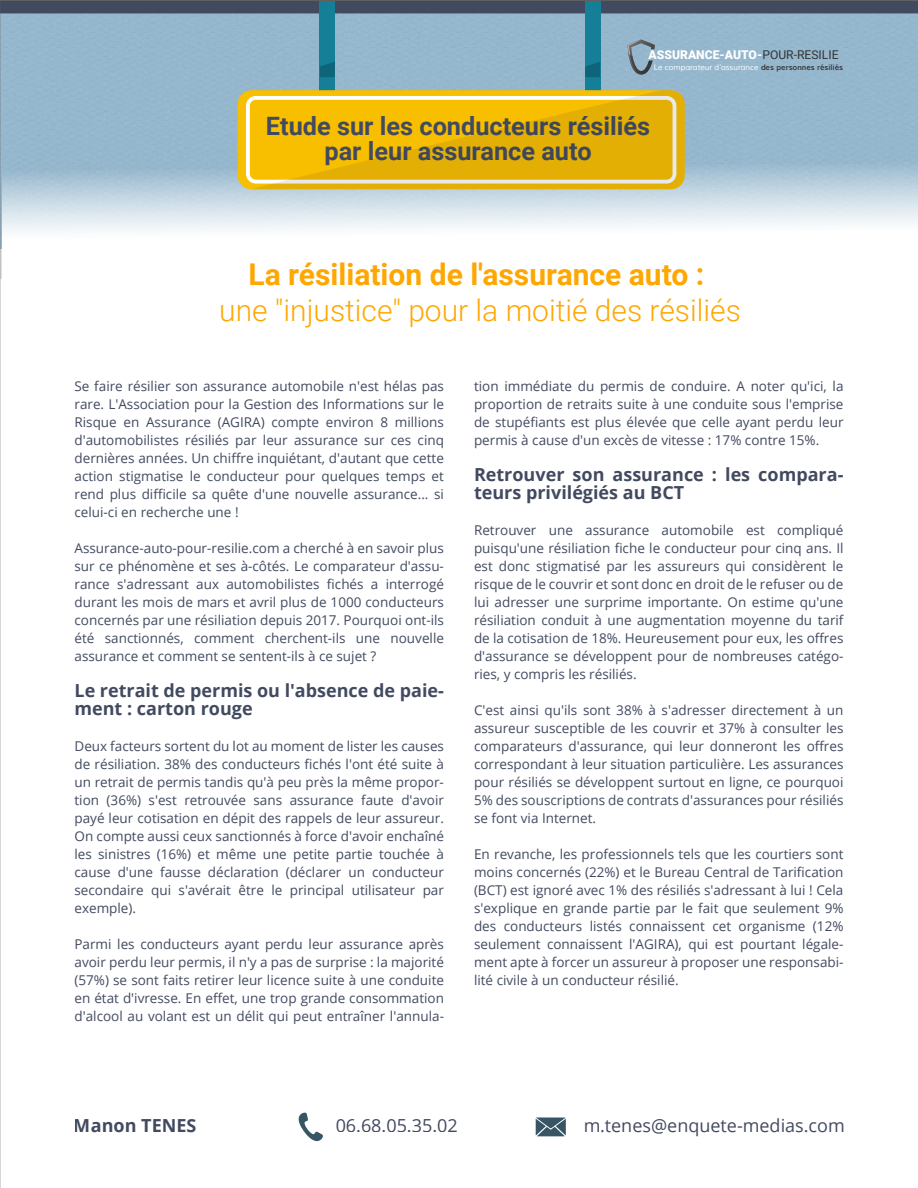
<style>
.page{position:relative;width:918px;height:1188px;background:#fff}
.page>*{position:absolute;margin:0;border:0;box-sizing:border-box;transform-origin:0 0}
.t1{font:300 30px "Roboto";color:#fea702}
.t2{font:700 30px "Roboto";color:#fea702}
.t3{font:700 25.35px/25.3px "Roboto";color:#424a60;text-align:center}
.t4{font:700 18px/18px "Open Sans";color:#424a60}
.t5{font:18px "Open Sans";color:#424a60}
.t6{font:13.5px/18px "Open Sans";color:#424a60;text-align:justify}
.t7{font:900 12.15px "Roboto";color:#fff}
.t8{font:7.8px "Muli";color:#fff}
.s1{font-weight:400;color:#333}
.s2{font-weight:700;color:#333}
</style>
<div class="page">
<svg style="left:299px;top:1113px;width:24px;height:28px"></svg>
<div style="left:0;top:0;width:918px;height:249px;background:#95b7cd"></div>
<svg style="left:2px;top:130px;width:915px;height:119px"></svg>
<svg style="left:628px;top:39px;width:27px;height:36px"></svg>
<div style="left:0;top:0;width:918px;height:13px;background:#424a60"></div>
<div style="left:320px;top:0;width:15px;height:92px;background:#157f98"></div>
<div style="left:585px;top:0;width:15px;height:92px;background:#157f98"></div>
<svg style="left:320px;top:62px;width:15px;height:15px"></svg>
<svg style="left:585px;top:62px;width:15px;height:15px"></svg>
<svg style="left:251px;top:90px;width:434px;height:99px;background:#edbb17"></svg>
<svg style="left:536px;top:1118px;width:30px;height:18px"></svg>
<hr style="left:917px;top:0;width:1px;height:1188px;background:#606060">
<hr style="left:0;top:0;width:918px;height:1px;background:#606060">
<p class="t7" style="left:649px;top:47px;width:191px">ASSURANCE-AUTO-<span class="s1">POUR-RESILIE</span></p>
<p class="t8" style="left:654px;top:62px;width:191px">Le comparateur d’assurance <span class="s2">des personnes résiliés</span></p>
<h2 class="t3" style="left:266px;top:112px;width:386px">Etude sur les conducteurs résiliés par leur assurance auto</h2>
<h1 class="t2" style="left:248px;top:253px;width:457px">La résiliation de l'assurance auto :</h1>
<h1 class="t1" style="left:219px;top:289px;width:523px">une "injustice" pour la moitié des résiliés</h1>
<p class="t6" style="left:74px;top:377px;width:371px">Se faire résilier son assurance automobile n'est hélas pas rare. L'Association pour la Gestion des Informations sur le Risque en Assurance (AGIRA) compte environ 8 millions d'automobilistes résiliés par leur assurance sur ces cinq dernières années. Un chiffre inquiétant, d'autant que cette action stigmatise le conducteur pour quelques temps et rend plus difficile sa quête d'une nouvelle assurance... si celui-ci en recherche une !</p>
<p class="t6" style="left:74px;top:538px;width:371px">Assurance-auto-pour-resilie.com a cherché à en savoir plus sur ce phénomène et ses à-côtés. Le comparateur d'assu&shy;rance s'adressant aux automobilistes fichés a interrogé durant les mois de mars et avril plus de 1000 conducteurs concernés par une résiliation depuis 2017. Pourquoi ont-ils été sanctionnés, comment cherchent-ils une nouvelle assurance et comment se sentent-ils à ce sujet ?</p>
<h3 class="t4" style="left:74px;top:681px;width:371px">Le retrait de permis ou l'absence de paie&shy;ment : carton rouge</h3>
<p class="t6" style="left:74px;top:737px;width:371px">Deux facteurs sortent du lot au moment de lister les causes de résiliation. 38% des conducteurs fichés l'ont été suite à un retrait de permis tandis qu'à peu près la même propor&shy;tion (36%) s'est retrouvée sans assurance faute d'avoir payé leur cotisation en dépit des rappels de leur assureur.<br>On compte aussi ceux sanctionnés à force d'avoir enchaîné les sinistres (16%) et même une petite partie touchée à cause d'une fausse déclaration (déclarer un conducteur secondaire qui s'avérait être le principal utilisateur par exemple).</p>
<p class="t6" style="left:74px;top:934px;width:371px">Parmi les conducteurs ayant perdu leur assurance après avoir perdu leur permis, il n'y a pas de surprise : la majorité (57%) se sont faits retirer leur licence suite à une conduite en état d'ivresse. En effet, une trop grande consommation d'alcool au volant est un délit qui peut entraîner l'annula-</p>
<p class="t6" style="left:474px;top:376px;width:371px">tion immédiate du permis de conduire. A noter qu'ici, la proportion de retraits suite à une conduite sous l'emprise de stupéfiants est plus élevée que celle ayant perdu leur permis à cause d'un excès de vitesse : 17% contre 15%.</p>
<h3 class="t4" style="left:474px;top:465px;width:371px">Retrouver son assurance : les compara&shy;teurs privilégiés au BCT</h3>
<p class="t6" style="left:474px;top:521px;width:371px">Retrouver une assurance automobile est compliqué puisqu'une résiliation fiche le conducteur pour cinq ans. Il est donc stigmatisé par les assureurs qui considèrent le risque de le couvrir et sont donc en droit de le refuser ou de lui adresser une surprime importante. On estime qu'une résiliation conduit à une augmentation moyenne du tarif de la cotisation de 18%. Heureusement pour eux, les offres d'assurance se développent pour de nombreuses catégo&shy;ries, y compris les résiliés.</p>
<p class="t6" style="left:474px;top:700px;width:371px">C'est ainsi qu'ils sont 38% à s'adresser directement à un assureur susceptible de les couvrir et 37% à consulter les comparateurs d'assurance, qui leur donneront les offres correspondant à leur situation particulière. Les assurances pour résiliés se développent surtout en ligne, ce pourquoi 5% des souscriptions de contrats d'assurances pour résiliés se font via Internet.</p>
<p class="t6" style="left:474px;top:844px;width:371px">En revanche, les professionnels tels que les courtiers sont moins concernés (22%) et le Bureau Central de Tarification (BCT) est ignoré avec 1% des résiliés s'adressant à lui ! Cela s'explique en grande partie par le fait que seulement 9% des conducteurs listés connaissent cet organisme (12% seulement connaissent l'AGIRA), qui est pourtant légale&shy;ment apte à forcer un assureur à proposer une responsabi&shy;lité civile à un conducteur résilié.</p>
<h3 class="t4" style="left:74px;top:1116px;width:124px">Manon TENES</h3>
<h3 class="t5" style="left:336px;top:1113px;width:124px">06.68.05.35.02</h3>
<h3 class="t5" style="left:583px;top:1113px;width:263px">m.tenes@enquete-medias.com</h3>
</div>
